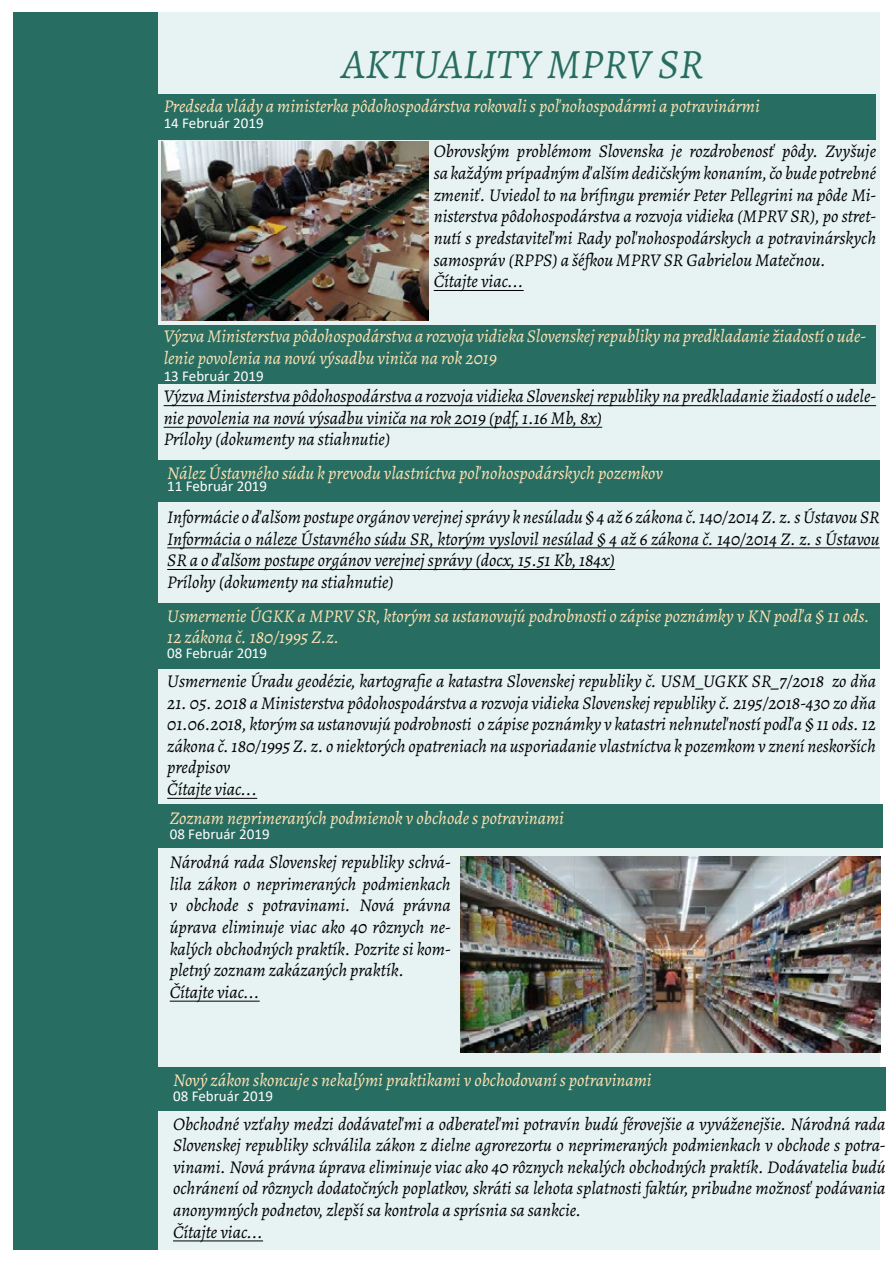
<style>
.page{position:relative;width:893px;height:1263px;background:#fff}
.page>*{position:absolute;margin:0;border:0;box-sizing:border-box;transform-origin:0 0}
.t1{font:italic 42px "Alegreya";color:#286d61}
.t2{font:italic 18px/21.6px "Alegreya";color:#000}
.t3{font:italic 18px/21.6px "Alegreya";color:#ffe2b4}
.t4{font:15px "Calibri";color:#fff}
</style>
<div class="page">
<div style="left:154px;top:13px;width:726px;height:1237px;background:#e6f3f2"></div>
<div style="left:145px;top:603px;width:735px;height:66px;background:#286d61"></div>
<hr style="left:167px;top:798px;width:90px;height:1px;background:#000">
<div style="left:148px;top:804px;width:734px;height:43px;background:#286d61"></div>
<hr style="left:170px;top:1001px;width:90px;height:1px;background:#000">
<div style="left:145px;top:460px;width:735px;height:42px;background:#286d61"></div>
<hr style="left:167px;top:547px;width:713px;height:1px;background:#000">
<hr style="left:167px;top:569px;width:448px;height:1px;background:#000">
<div style="left:142px;top:325px;width:734px;height:59px;background:#286d61"></div>
<hr style="left:164px;top:405px;width:712px;height:1px;background:#000">
<hr style="left:164px;top:427px;width:438px;height:1px;background:#000">
<div style="left:142px;top:94px;width:734px;height:45px;background:#286d61"></div>
<hr style="left:434px;top:290px;width:90px;height:1px;background:#000">
<div style="left:13px;top:13px;width:144px;height:1237px;background:#286d61"></div>
<img style="left:162px;top:141px;width:266px;height:179px">
<div style="left:151px;top:1067px;width:734px;height:44px;background:#286d61"></div>
<hr style="left:173px;top:1240px;width:90px;height:1px;background:#000">
<img style="left:461px;top:856px;width:419px;height:196px">
<h1 class="t1" style="left:342px;top:36px;width:363px">AKTUALITY MPRV SR</h1>
<p class="t3" style="left:164px;top:95px;width:598px">Predseda vlády a ministerka pôdohospodárstva rokovali s poľnohospodármi a potravinármi</p>
<p class="t2" style="left:434px;top:140px;width:444px">Obrovským problémom Slovenska je rozdrobenosť pôdy. Zvyšuje sa každým prípadným ďalším dedičským konaním, čo bude potrebné zmeniť. Uviedol to na brífingu premiér Peter Pellegrini na pôde Mi&shy;nisterstva pôdohospodárstva a rozvoja vidieka (MPRV SR), po stret&shy;nutí s predstaviteľmi Rady poľnohospodárskych a potravinárskych samospráv (RPPS) a šéfkou MPRV SR Gabrielou Matečnou.<br>Čítajte viac...</p>
<p class="t4" style="left:164px;top:113px;width:101px">14 Február 2019</p>
<p class="t3" style="left:164px;top:325px;width:704px">Výzva Ministerstva pôdohospodárstva a rozvoja vidieka Slovenskej republiky na predkladanie žiadostí o ude&shy;lenie povolenia na novú výsadbu viniča na rok 2019</p>
<p class="t2" style="left:164px;top:385px;width:714px">Výzva Ministerstva pôdohospodárstva a rozvoja vidieka Slovenskej republiky na predkladanie žiadostí o udele&shy;nie povolenia na novú výsadbu viniča na rok 2019 (pdf, 1.16 Mb, 8x)<br>Prílohy (dokumenty na stiahnutie)</p>
<p class="t4" style="left:164px;top:366px;width:101px">13 Február 2019</p>
<p class="t3" style="left:167px;top:461px;width:497px">Nález Ústavného súdu k prevodu vlastníctva poľnohospodárskych pozemkov</p>
<p class="t2" style="left:167px;top:506px;width:714px">Informácie o ďalšom postupe orgánov verejnej správy k nesúladu § 4 až 6 zákona č. 140/2014 Z. z. s Ústavou SR Informácia o náleze Ústavného súdu SR, ktorým vyslovil nesúlad § 4 až 6 zákona č. 140/2014 Z. z. s Ústavou SR a o ďalšom postupe orgánov verejnej správy (docx, 15.51 Kb, 184x)<br>Prílohy (dokumenty na stiahnutie)</p>
<p class="t4" style="left:167px;top:476px;width:101px">11 Február 2019</p>
<p class="t3" style="left:167px;top:604px;width:704px">Usmernenie ÚGKK a MPRV SR, ktorým sa ustanovujú podrobnosti o zápise poznámky v KN podľa § 11 ods.<br>12 zákona č. 180/1995 Z.z.</p>
<p class="t2" style="left:167px;top:670px;width:710px">Usmernenie Úradu geodézie, kartografie a katastra Slovenskej republiky č. USM_UGKK SR_7/2018 zo dňa</p>
<p class="t2" style="left:167px;top:691px;width:710px">21. 05. 2018 a Ministerstva pôdohospodárstva a rozvoja vidieka Slovenskej republiky č. 2195/2018-430 zo dňa 01.06.2018, ktorým sa ustanovujú podrobnosti o zápise poznámky v katastri nehnuteľností podľa § 11 ods. 12 zákona č. 180/1995 Z. z. o niektorých opatreniach na usporiadanie vlastníctva k pozemkom v znení neskorších predpisov<br>Čítajte viac...</p>
<p class="t4" style="left:167px;top:642px;width:101px">08 Február 2019</p>
<p class="t3" style="left:170px;top:807px;width:396px">Zoznam neprimeraných podmienok v obchode s potravinami</p>
<p class="t2" style="left:170px;top:851px;width:282px">Národná rada Slovenskej republiky schvá&shy;lila zákon o neprimeraných podmienkach v obchode s potravinami. Nová právna úprava eliminuje viac ako 40 rôznych ne&shy;kalých obchodných praktík. Pozrite si kom&shy;pletný zoznam zakázaných praktík.<br>Čítajte viac...</p>
<p class="t4" style="left:170px;top:823px;width:101px">08 Február 2019</p>
<p class="t3" style="left:173px;top:1068px;width:480px">Nový zákon skoncuje s nekalými praktikami v obchodovaní s potravinami</p>
<p class="t2" style="left:173px;top:1112px;width:714px">Obchodné vzťahy medzi dodávateľmi a odberateľmi potravín budú férovejšie a vyváženejšie. Národná rada Slovenskej republiky schválila zákon z dielne agrorezortu o neprimeraných podmienkach v obchode s potra&shy;vinami. Nová právna úprava eliminuje viac ako 40 rôznych nekalých obchodných praktík. Dodávatelia budú ochránení od rôznych dodatočných poplatkov, skráti sa lehota splatnosti faktúr, pribudne možnosť podávania anonymných podnetov, zlepší sa kontrola a sprísnia sa sankcie.<br>Čítajte viac...</p>
<p class="t4" style="left:173px;top:1085px;width:101px">08 Február 2019</p>
</div>
